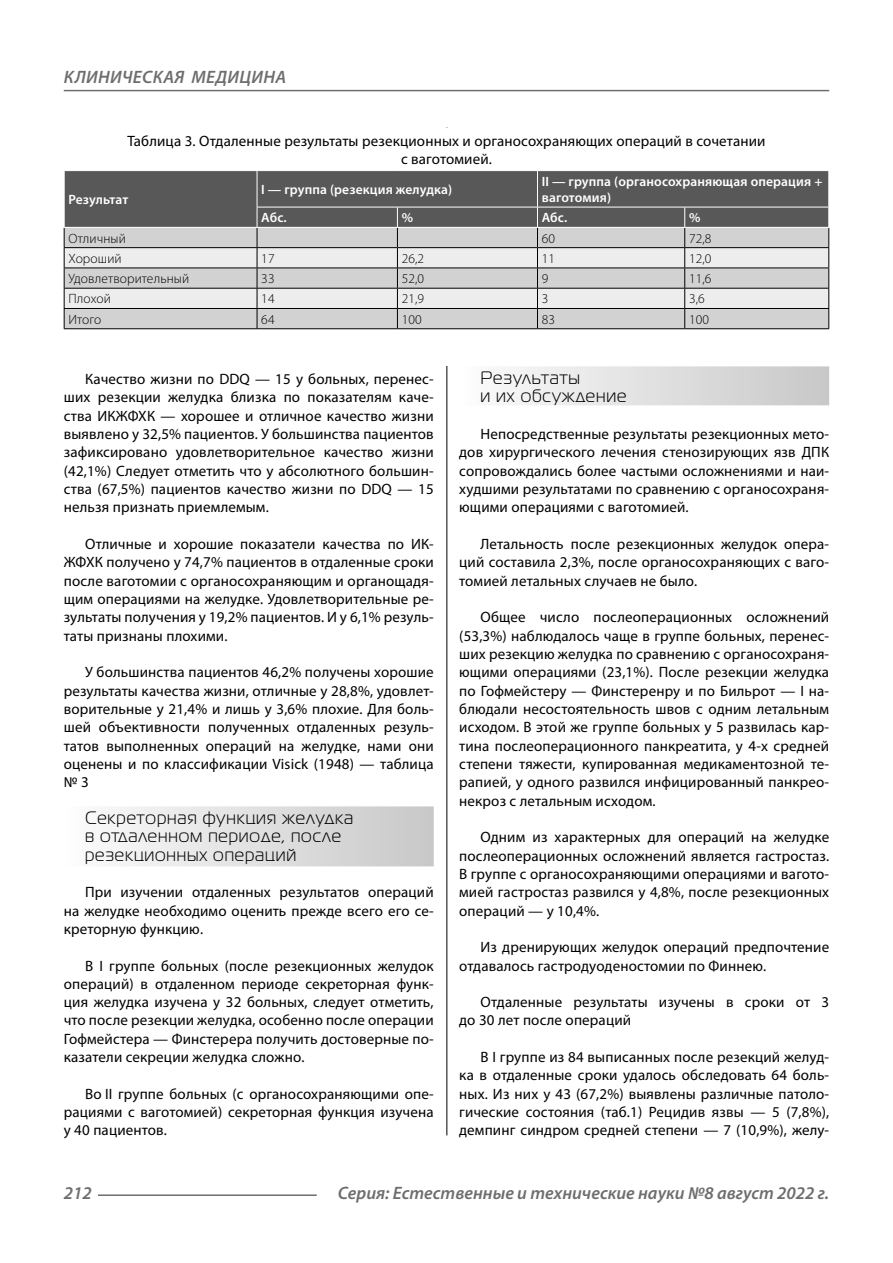
<style>
.page{position:relative;width:893px;height:1263px;background:#fff}
.page>*{position:absolute;margin:0;border:0;box-sizing:border-box;transform-origin:0 0}
.t1{font:italic 600 18px "Myriad Pro";color:#6e6e6e}
.Subheaders_3lines{font:18px/18.3px "Magistral C";letter-spacing:.05em;color:#000}
.Subheader_2lines{font:18px/18.3px "Magistral C";letter-spacing:.05em;color:#000}
.Normal{font:15px/18.3px "Myriad Pro";letter-spacing:.01em;color:#000;text-align:justify}
.podpis{font:15px/18.3px "Myriad Pro";letter-spacing:.01em;color:#000;text-align:center}
.Tab_content{font:300 13.5px "Myriad Pro";letter-spacing:.01em;color:#000}
.Tab_header{font:600 13.5px/16.2px "Myriad Pro";letter-spacing:.01em;color:#fff}
</style>
<div class="page">
<hr style="left:446px;top:128px;width:1px;height:1007px;background:#000">
<div style="left:64px;top:806px;width:370px;height:60px;background:linear-gradient(to right,#fcfcfc,#c8c8c8)"></div>
<div style="left:459px;top:366px;width:370px;height:39px;background:linear-gradient(to right,#fcfcfc,#c8c8c8)"></div>
<hr style="left:64px;top:328px;width:193px;height:1px;background:#000">
<hr style="left:257px;top:328px;width:140px;height:1px;background:#000">
<hr style="left:397px;top:328px;width:140px;height:1px;background:#000">
<hr style="left:537px;top:328px;width:148px;height:1px;background:#000">
<hr style="left:685px;top:328px;width:144px;height:1px;background:#000">
<hr style="left:397px;top:170px;width:140px;height:1px;background:#fff">
<svg style="left:64px;top:171px;width:765px;height:157px;background:#a7a7a7"></svg>
<hr style="left:64px;top:227px;width:193px;height:1px;background:#fff">
<hr style="left:257px;top:227px;width:140px;height:1px;background:#fff">
<hr style="left:397px;top:227px;width:140px;height:1px;background:#fff">
<hr style="left:537px;top:227px;width:148px;height:1px;background:#fff">
<hr style="left:685px;top:227px;width:144px;height:1px;background:#fff">
<hr style="left:98px;top:1194px;width:219px;height:2px;background:#6e6e6e">
<hr style="left:64px;top:90px;width:765px;height:1px;background:#6e6e6e">
<p class="t1" style="left:64px;top:66px;width:23px">Клиническая</p>
<p class="t1" style="left:191px;top:66px;width:13px">меди</p>
<p class="t1" style="left:240px;top:66px;width:25px">цина</p>
<p class="podpis" style="left:128px;top:131px;width:639px">Таблица 3. Отдаленные результаты резекционных и органосохраняющих операций в сочетании с ваготомией.</p>
<p class="Tab_header" style="left:68px;top:191px;width:61px">Результат</p>
<p class="Tab_header" style="left:261px;top:181px;width:193px">I — группа (резекция желудка)</p>
<p class="Tab_header" style="left:542px;top:173px;width:282px">II — группа (органосохраняющая операция + ваготомия)</p>
<p class="Tab_header" style="left:261px;top:209px;width:27px">Абс.</p>
<p class="Tab_header" style="left:402px;top:209px;width:13px">%</p>
<p class="Tab_header" style="left:542px;top:209px;width:27px">Абс.</p>
<p class="Tab_header" style="left:689px;top:209px;width:13px">%</p>
<p class="Tab_content" style="left:68px;top:230px;width:59px">Отличный</p>
<p class="Tab_content" style="left:542px;top:230px;width:15px">60</p>
<p class="Tab_content" style="left:689px;top:230px;width:24px">72,8</p>
<p class="Tab_content" style="left:68px;top:250px;width:55px">Хороший</p>
<p class="Tab_content" style="left:261px;top:250px;width:15px">17</p>
<p class="Tab_content" style="left:402px;top:250px;width:24px">26,2</p>
<p class="Tab_content" style="left:542px;top:250px;width:15px">11</p>
<p class="Tab_content" style="left:689px;top:250px;width:24px">12,0</p>
<p class="Tab_content" style="left:68px;top:270px;width:122px">Удовлетворительный</p>
<p class="Tab_content" style="left:261px;top:270px;width:15px">33</p>
<p class="Tab_content" style="left:402px;top:270px;width:24px">52,0</p>
<p class="Tab_content" style="left:542px;top:270px;width:8px">9</p>
<p class="Tab_content" style="left:689px;top:270px;width:24px">11,6</p>
<p class="Tab_content" style="left:68px;top:291px;width:44px">Плохой</p>
<p class="Tab_content" style="left:261px;top:291px;width:15px">14</p>
<p class="Tab_content" style="left:402px;top:291px;width:24px">21,9</p>
<p class="Tab_content" style="left:542px;top:291px;width:8px">3</p>
<p class="Tab_content" style="left:689px;top:291px;width:17px">3,6</p>
<p class="Tab_content" style="left:68px;top:311px;width:34px">Итого</p>
<p class="Tab_content" style="left:261px;top:311px;width:15px">64</p>
<p class="Tab_content" style="left:402px;top:311px;width:22px">100</p>
<p class="Tab_content" style="left:542px;top:311px;width:15px">83</p>
<p class="Tab_content" style="left:689px;top:311px;width:22px">100</p>
<p class="Normal" style="left:64px;top:370px;width:371px;text-indent:21px">Качество жизни по DDQ — 15 у больных, перенес&shy;ших резекции желудка близка по показателям каче&shy;ства ИКЖФХК — хорошее и отличное качество жизни выявлено у 32,5% пациентов. У большинства пациентов зафиксировано удовлетворительное качество жизни (42,1%) Следует отметить что у абсолютного большин&shy;ства (67,5%) пациентов качество жизни по DDQ — 15 нельзя признать приемлемым.</p>
<p class="Normal" style="left:64px;top:535px;width:371px;text-indent:21px">Отличные и хорошие показатели качества по ИК-ЖФХК получено у 74,7% пациентов в отдаленные сроки после ваготомии с органосохраняющим и органощадя&shy;щим операциями на желудке. Удовлетворительные ре&shy;зультаты получения у 19,2% пациентов. И у 6,1% резуль&shy;таты признаны плохими.</p>
<p class="Normal" style="left:64px;top:663px;width:371px;text-indent:21px">У большинства пациентов 46,2% получены хорошие результаты качества жизни, отличные у 28,8%, удовлет&shy;ворительные у 21,4% и лишь у 3,6% плохие. Для боль&shy;шей объективности полученных отдаленных резуль&shy;татов выполненных операций на желудке, нами они оценены и по классификации Visick (1948) — таблица №3</p>
<p class="Subheaders_3lines" style="left:85px;top:808px;width:270px">Секреторная функция желудка в отдаленном периоде, после резекционных операций</p>
<p class="Normal" style="left:64px;top:883px;width:371px;text-indent:21px">При изучении отдаленных результатов операций на желудке необходимо оценить прежде всего его се&shy;креторную функцию.</p>
<p class="Normal" style="left:64px;top:956px;width:371px;text-indent:21px">В I группе больных (после резекционных желудок операций) в отдаленном периоде секреторная функ&shy;ция желудка изучена у 32 больных, следует отметить, что после резекции желудка, особенно после операции Гофмейстера — Финстерера получить достоверные по&shy;казатели секреции желудка сложно.</p>
<p class="Normal" style="left:64px;top:1084px;width:371px;text-indent:21px">Во II группе больных (с органосохраняющими опе&shy;рациями с ваготомией) секреторная функция изучена у 40 пациентов.</p>
<p class="Subheader_2lines" style="left:480px;top:369px;width:147px">Результаты<br>и их обсуждение</p>
<p class="Normal" style="left:459px;top:425px;width:371px;text-indent:21px">Непосредственные результаты резекционных мето&shy;дов хирургического лечения стенозирующих язв ДПК сопровождались более частыми осложнениями и наи&shy;худшими результатами по сравнению с органосохраня&shy;ющими операциями с ваготомией.</p>
<p class="Normal" style="left:459px;top:535px;width:371px;text-indent:21px">Летальность после резекционных желудок опера&shy;ций составила 2,3%, после органосохраняющих с ваго&shy;томией летальных случаев не было.</p>
<p class="Normal" style="left:459px;top:608px;width:371px;text-indent:21px">Общее число послеоперационных осложнений (53,3%) наблюдалось чаще в группе больных, перенес&shy;ших резекцию желудка по сравнению с органосохраня&shy;ющими операциями (23,1%). После резекции желудка по Гофмейстеру — Финстеренру и по Бильрот — I на&shy;блюдали несостоятельность швов с одним летальным исходом. В этой же группе больных у 5 развилась кар&shy;тина послеоперационного панкреатита, у 4-х средней степени тяжести, купированная медикаментозной те&shy;рапией, у одного развился инфицированный панкрео&shy;некроз с летальным исходом.</p>
<p class="Normal" style="left:459px;top:828px;width:371px;text-indent:21px">Одним из характерных для операций на желудке послеоперационных осложнений является гастростаз.<br>В группе с органосохраняющими операциями и вагото&shy;мией гастростаз развился у 4,8%, после резекционных операций — у 10,4%.</p>
<p class="Normal" style="left:459px;top:938px;width:371px;text-indent:21px">Из дренирующих желудок операций предпочтение отдавалось гастродуоденостомии по Финнею.</p>
<p class="Normal" style="left:459px;top:993px;width:371px;text-indent:21px">Отдаленные результаты изучены в сроки от 3 до 30 лет после операций</p>
<p class="Normal" style="left:459px;top:1048px;width:371px;text-indent:21px">В I группе из 84 выписанных после резекций желуд&shy;ка в отдаленные сроки удалось обследовать 64 боль&shy;ных. Из них у 43 (67,2%) выявлены различные патоло&shy;гические состояния (таб.1) Рецидив язвы — 5 (7,8%), демпинг синдром средней степени — 7 (10,9%), желу-</p>
<p class="t1" style="left:64px;top:1182px;width:30px">212</p>
<p class="t1" style="left:338px;top:1182px;width:493px">Серия: Естественные и технические науки №8 август 2022 г.</p>
</div>
